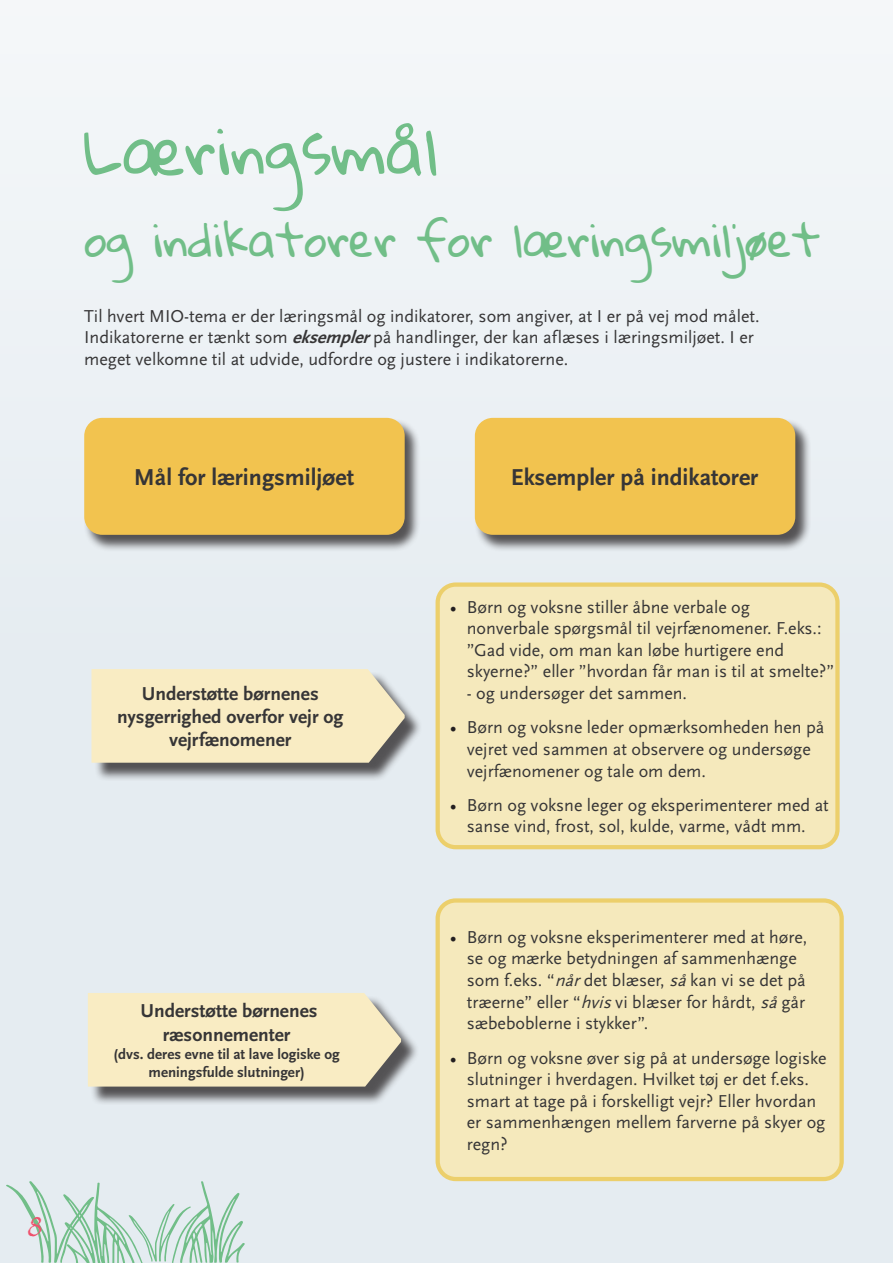
<style>
.page{position:relative;width:893px;height:1263px;background:#e5ecf1}
.page>*{position:absolute;margin:0;border:0;box-sizing:border-box;transform-origin:0 0}
.t1{font:63px "Gloria Hallelujah";color:#71be88}
.t2{font:45px "Gloria Hallelujah";color:#71be88}
.t3{font:34.5px "Papyrus";color:#ef516c}
.t4{font:700 24px "Scala Sans OT";color:#363536}
.t5{font:700 19.5px/23.4px "Scala Sans OT";color:#363536;text-align:center}
.Tekstboks_brødtekst{font:18px/21.6px "Scala Sans OT";color:#363536}
.t6{font:700 15px/18px "Scala Sans OT";color:#363536;text-align:center}
.s1{font-weight:700;font-style:italic}
.s2{font-family:"Minion Pro";color:#231f20}
.s3{font-style:italic}
</style>
<div class="page">
<div style="left:84px;top:419px;width:337px;height:133px;background:#231f20;opacity:.75"></div>
<div style="left:84px;top:418px;width:321px;height:117px;background:#f2c34f;border-radius:18px"></div>
<div style="left:438px;top:585px;width:399px;height:262px;background:#f5e9bc;border-radius:18px"></div>
<div style="left:436px;top:582px;width:404px;height:267px;border:4px solid #eccf6b;border-radius:18px"></div>
<div style="left:438px;top:900px;width:404px;height:279px;background:#f5e9bc;border-radius:18px"></div>
<div style="left:436px;top:898px;width:408px;height:283px;border:4px solid #eccf6b;border-radius:18px"></div>
<div style="left:474px;top:419px;width:337px;height:133px;background:#231f20;opacity:.75"></div>
<div style="left:475px;top:418px;width:320px;height:117px;background:#f2c34f;border-radius:18px"></div>
<div style="left:94px;top:671px;width:329px;height:110px;background:#231f20;opacity:.75"></div>
<svg style="left:91px;top:669px;width:314px;height:94px;background:#f3e7c1"></svg>
<div style="left:90px;top:995px;width:330px;height:110px;background:#231f20;opacity:.75"></div>
<div style="left:88px;top:993px;width:313px;height:93px;background:#f9ecc3"></div>
<svg style="left:6px;top:1181px;width:239px;height:82px"></svg>
<p class="t1" style="left:84px;top:116px;width:355px">Læringsmål</p>
<p class="t2" style="left:84px;top:216px;width:738px">og indikatorer for læringsmiljøet</p>
<p class="Tekstboks_brødtekst" style="left:84px;top:305px;width:677px">Til hvert MIO-tema er der læringsmål og indikatorer, som angiver, at I er på vej mod målet.<br>Indikatorerne er tænkt som <span class="s1">eksempler</span>på handlinger, der kan aflæses i læringsmiljøet. I er meget velkomne til at udvide, udfordre og justere i indikatorerne.</p>
<p class="t4" style="left:134px;top:464px;width:222px">Mål for læringsmiljøet</p>
<p class="t4" style="left:511px;top:464px;width:249px">Eksempler på indikatorer</p>
<p class="t5" style="left:117px;top:682px;width:228px">Understøtte børnenes nysgerrighed overfor vejr og vejrfænomener</p>
<h3 class="t3" style="left:26px;top:1204px;width:21px">8</h3>
<p class="t5" style="left:141px;top:999px;width:178px">Understøtte børnenes ræsonnementer</p>
<p class="t6" style="left:114px;top:1045px;width:228px">(dvs. deres evne til at lave logiske og meningsfulde slutninger)</p>
<p class="Tekstboks_brødtekst" style="left:467px;top:596px;width:369px;text-indent:-17px"><span class="s2">•</span> Børn og voksne stiller åbne verbale og nonverbale spørgsmål til vejrfænomener. F.eks.: ”Gad vide, om man kan løbe hurtigere end skyerne?” eller ”hvordan får man is til at smelte?”</p>
<p class="Tekstboks_brødtekst" style="left:467px;top:683px;width:222px">- og undersøger det sammen.</p>
<p class="Tekstboks_brødtekst" style="left:467px;top:717px;width:359px;text-indent:-17px"><span class="s2">•</span> Børn og voksne leder opmærksomheden hen på vejret ved sammen at observere og undersøge vejrfænomener og tale om dem.</p>
<p class="Tekstboks_brødtekst" style="left:450px;top:795px;width:380px;text-align:center"><span class="s2">•</span> Børn og voksne leger og eksperimenterer med at sanse vind, frost, sol, kulde, varme, vådt mm.</p>
<p class="Tekstboks_brødtekst" style="left:467px;top:926px;width:342px;text-indent:-17px"><span class="s2">•</span> Børn og voksne eksperimenterer med at høre, se og mærke betydningen af sammenhænge som f.eks. “<span class="s3">når</span>det blæser, <span class="s3">så</span>kan vi se det på træerne” eller “<span class="s3">hvis</span>vi blæser for hårdt, <span class="s3">så</span>går sæbeboblerne i stykker”.</p>
<p class="Tekstboks_brødtekst" style="left:467px;top:1047px;width:361px;text-indent:-17px"><span class="s2">•</span> Børn og voksne øver sig på at undersøge logiske slutninger i hverdagen. Hvilket tøj er det f.eks. smart at tage på i forskelligt vejr? Eller hvordan er sammenhængen mellem farverne på skyer og regn?</p>
</div>
